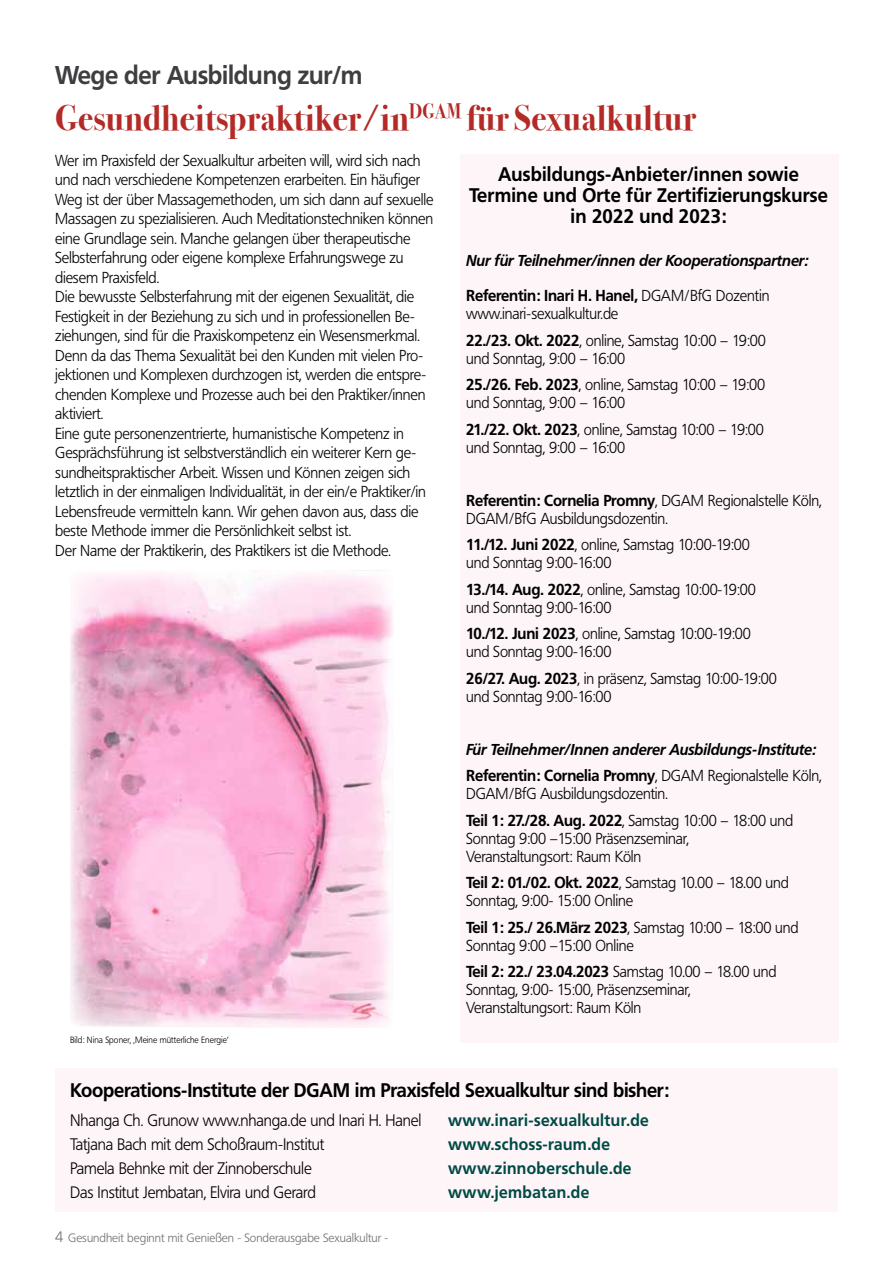
<style>
.page{position:relative;width:893px;height:1263px;background:#fff}
.page>*{position:absolute;margin:0;border:0;box-sizing:border-box;transform-origin:0 0}
.t1{font:700 36px "Bodoni Svty Two OSITCTT";letter-spacing:.005em;color:#b42a27;scale:.95 1}
.t2{font:700 25.5px "Frutiger BQ";letter-spacing:-.01em;color:#3e3d40;scale:.95 1}
.t3{font:700 19.5px/21px "Frutiger BQ";letter-spacing:.01em;color:#000;text-align:center;scale:.95 1}
.t4{font:700 19.5px "Frutiger BQ";letter-spacing:-.01em;color:#000;scale:.95 1}
.t5{font:300 16.5px "Frutiger BQ";letter-spacing:-.01em;color:#000;scale:.95 1}
.t6{font:700 16.5px "Frutiger BQ";letter-spacing:.025em;color:#004a44;scale:.95 1}
.t7{font:300 15.75px/19.5px "Frutiger BQ";letter-spacing:-.01em;color:#000;scale:.95 1}
.t8{font:italic 700 15.75px/26.5px "Frutiger BQ";letter-spacing:-.01em;color:#000;scale:.95 1}
.t9{font:300 12px "Frutiger BQ";color:#707172}
.t10{font:300 9px "Frutiger BQ";letter-spacing:.005em;color:#000;scale:.95 1}
.s1{font-weight:700}
.s2{font-style:normal}
.s3{font-weight:300;font-style:normal}
.s4{font-size:15px}
</style>
<div class="page">
<div style="left:55px;top:1068px;width:783px;height:144px;background:#fdf5f8"></div>
<div style="left:460px;top:154px;width:378px;height:889px;background:#fdf5f8"></div>
<img style="left:70px;top:573px;width:323px;height:454px">
<h2 class="t2" style="left:55px;top:60px;width:325px">Wege der Ausbildung zur/m</h2>
<h1 class="t1" style="left:55px;top:97px;width:676px">Gesundheitspraktiker/in<sup>DGAM</sup> für Sexualkultur</h1>
<p class="t3" style="left:469px;top:164px;width:379px">Ausbildungs-Anbieter/innen sowie<br>Termine und Orte für Zertifizierungskurse in 2022 und 2023:</p>
<p class="t8" style="left:466px;top:248px;width:362px">Nur für Teilnehmer/innen der Kooperationspartner:</p>
<p class="t7" style="left:466px;top:287px;width:321px;line-height:18px"><span class="s1">Referentin: Inari H. Hanel,</span> DGAM/BfG Dozentin www.inari-sexualkultur.de</p>
<p class="t7" style="left:466px;top:332px;width:317px;line-height:18px"><span class="s1">22./23. Okt. 2022</span>, online, Samstag 10:00 – 19:00 und Sonntag, 9:00 – 16:00</p>
<p class="t7" style="left:466px;top:376px;width:316px;line-height:18px"><span class="s1">25./26. Feb. 2023</span>, online, Samstag 10:00 – 19:00 und Sonntag, 9:00 – 16:00</p>
<p class="t7" style="left:466px;top:421px;width:315px;line-height:18px"><span class="s1">21./22. Okt. 2023</span>, online, Samstag 10:00 – 19:00 und Sonntag, 9:00 – 16:00</p>
<p class="t7" style="left:466px;top:492px;width:376px;line-height:18px"><span class="s1">Referentin: Cornelia Promny</span>, DGAM Regionalstelle Köln,<br>DGAM/BfG Ausbildungsdozentin.</p>
<p class="t7" style="left:466px;top:536px;width:300px;line-height:18px"><span class="s1">11./12. Juni 2022</span>, online, Samstag 10:00-19:00 und Sonntag 9:00-16:00</p>
<p class="t7" style="left:466px;top:581px;width:306px;line-height:18px"><span class="s1">13./14. Aug. 2022</span>, online, Samstag 10:00-19:00 und Sonntag 9:00-16:00</p>
<p class="t7" style="left:466px;top:625px;width:301px;line-height:18px"><span class="s1">10./12. Juni 2023</span>, online, Samstag 10:00-19:00 und Sonntag 9:00-16:00</p>
<p class="t7" style="left:466px;top:670px;width:329px;line-height:18px"><span class="s1">26/27. Aug. 2023</span>, in präsenz, Samstag 10:00-19:00 und Sonntag 9:00-16:00</p>
<p class="t8" style="left:466px;top:736px;width:376px">Für Teilnehmer/Innen anderer Ausbildungs-Institute:<br><span class="s2">Referentin: Cornelia Promny</span><span class="s3">, DGAM Regionalstelle Köln,</span></p>
<p class="t7" style="left:466px;top:781px;width:346px;line-height:26.5px">DGAM/BfG Ausbildungsdozentin.<br><span class="s1">Teil 1: 27./28. Aug. 2022</span>, Samstag 10:00 – 18:00 und</p>
<p class="t7" style="left:466px;top:830px;width:236px;line-height:18px">Sonntag 9:00 –15:00 Präsenzseminar,<br>Veranstaltungsort: Raum Köln</p>
<p class="t7" style="left:466px;top:874px;width:341px;line-height:18px"><span class="s1">Teil 2: 01./02. Okt. 2022</span>, Samstag 10.00 – 18.00 und<br>Sonntag, 9:00- 15:00 Online</p>
<p class="t7" style="left:466px;top:919px;width:351px;line-height:18px"><span class="s1">Teil 1: 25./ 26.März 2023</span>, Samstag 10:00 – 18:00 und<br>Sonntag 9:00 –15:00 Online</p>
<p class="t7" style="left:466px;top:963px;width:328px;line-height:18px"><span class="s1">Teil 2: 22./ 23.04.2023</span> Samstag 10.00 – 18.00 und<br>Sonntag, 9:00- 15:00, Präsenzseminar,<br>Veranstaltungsort: Raum Köln</p>
<p class="t7" style="left:55px;top:151px;width:400px">Wer im Praxisfeld der Sexualkultur arbeiten will, wird sich nach und nach verschiedene Kompetenzen erarbeiten. Ein häufiger Weg ist der über Massagemethoden, um sich dann auf sexuelle Massagen zu spezialisieren. Auch Meditationstechniken können eine Grundlage sein. Manche gelangen über therapeutische Selbsterfahrung oder eigene komplexe Erfahrungswege zu diesem Praxisfeld.<br>Die bewusste Selbsterfahrung mit der eigenen Sexualität, die Festigkeit in der Beziehung zu sich und in professionellen Be&shy;ziehungen, sind für die Praxiskompetenz ein Wesensmerkmal.<br>Denn da das Thema Sexualität bei den Kunden mit vielen Pro&shy;jektionen und Komplexen durchzogen ist, werden die entspre&shy;chenden Komplexe und Prozesse auch bei den Praktiker/innen aktiviert.<br>Eine gute personenzentrierte, humanistische Kompetenz in Gesprächsführung ist selbstverständlich ein weiterer Kern ge&shy;sundheitspraktischer Arbeit. Wissen und Können zeigen sich letztlich in der einmaligen Individualität, in der ein/e Praktiker/in Lebensfreude vermitteln kann. Wir gehen davon aus, dass die beste Methode immer die Persönlichkeit selbst ist.<br>Der Name der Praktikerin, des Praktikers ist die Methode.</p>
<p class="t10" style="left:70px;top:1035px;width:168px">Bild: Nina Sponer, ‚Meine mütterliche Energie‘</p>
<p class="t4" style="left:70px;top:1079px;width:632px">Kooperations-Institute der DGAM im Praxisfeld Sexualkultur sind bisher:</p>
<p class="t5" style="left:70px;top:1110px;width:371px">Nhanga Ch. Grunow www.nhanga.de und Inari H. Hanel</p>
<p class="t6" style="left:448px;top:1110px;width:213px">www.inari-sexualkultur.de</p>
<p class="t5" style="left:70px;top:1134px;width:269px">Tatjana Bach mit dem Schoßraum-Institut</p>
<p class="t6" style="left:448px;top:1134px;width:172px">www.schoss-raum.de</p>
<p class="t5" style="left:70px;top:1158px;width:256px">Pamela Behnke mit der Zinnoberschule</p>
<p class="t6" style="left:448px;top:1158px;width:194px">www.zinnoberschule.de</p>
<p class="t5" style="left:70px;top:1182px;width:260px">Das Institut Jembatan, Elvira und Gerard</p>
<p class="t6" style="left:448px;top:1182px;width:150px">www.jembatan.de</p>
<p class="t9" style="left:55px;top:1231px;width:335px"><span class="s4">4</span> Gesundheit beginnt mit Genießen - Sonderausgabe Sexualkultur -</p>
</div>
